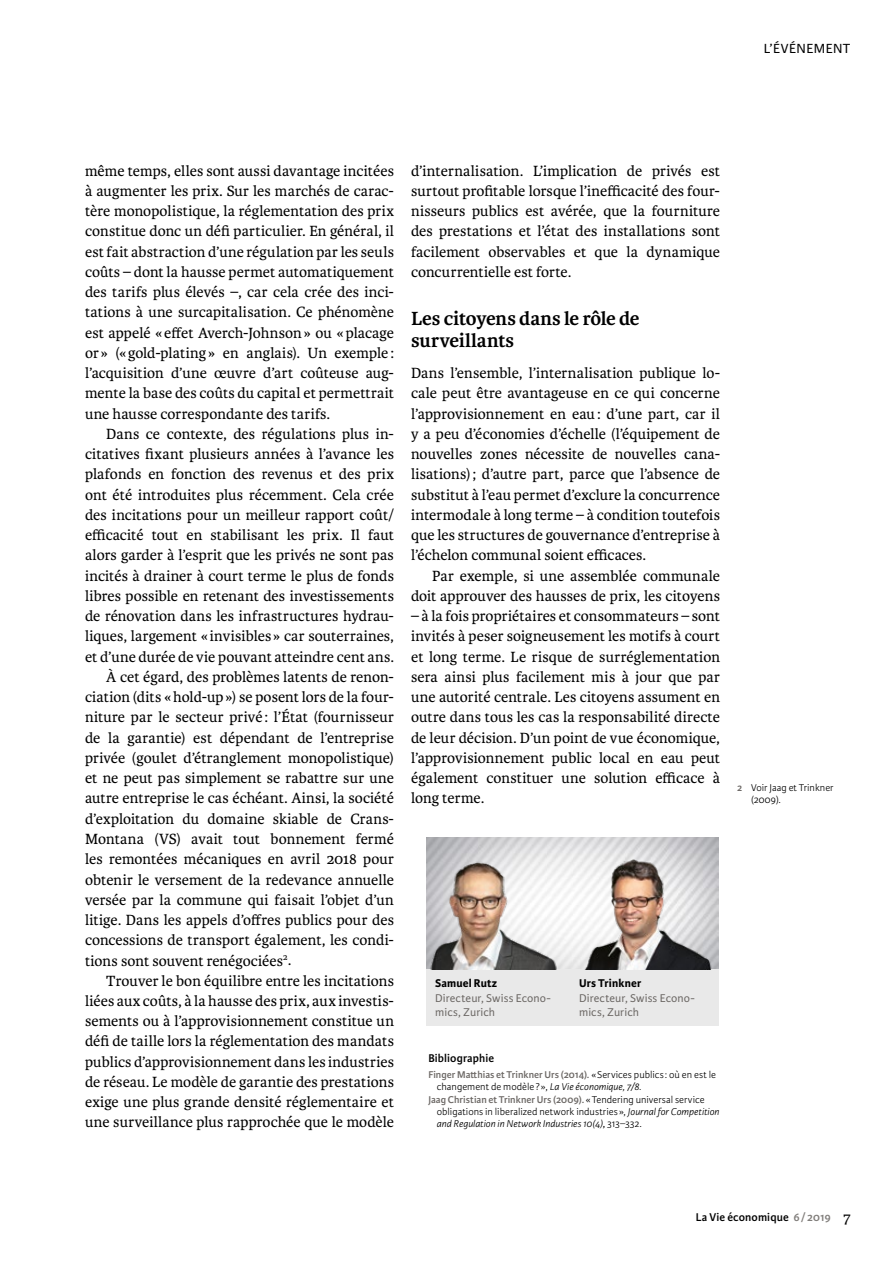
<style>
.page{position:relative;width:893px;height:1263px;background:#fff}
.page>*{position:absolute;margin:0;border:0;box-sizing:border-box;transform-origin:0 0}
.t1{font:700 20.25px/22.5px "Karmina";letter-spacing:-.005em;color:#000}
.t2{font:15.75px/20.2px "Karmina";letter-spacing:.005em;color:#000;text-align:justify}
.t3{font:14.1px "Karmina Sans";letter-spacing:.035em;color:#000}
.t4{font:12px/14.4px "Karmina Sans";letter-spacing:.01em;color:#6d6966}
.t5{font:600 12px "Karmina Sans";letter-spacing:.01em;color:#000}
.t6{font:700 12px "Karmina Sans";letter-spacing:.015em;color:#000}
.t7{font:300 10.5px/12.3px "Karmina Sans";letter-spacing:.005em;color:#000}
.t8{font:600 10.5px "Karmina Sans";letter-spacing:.005em;color:#6d6966}
.t9{font:italic 300 10.5px "Karmina Sans";color:#000}
.s1{font-weight:300;color:#000}
.s2{font-style:italic}
.s3{font-weight:400;font-style:normal}
.s4{font-style:normal}
.s5{font-weight:600;color:#6d6966}
.s6{color:#817e7b}
.s7{font-family:"Karmina";font-weight:400;font-size:16.5px}
</style>
<div class="page">
<img style="left:427px;top:838px;width:291px;height:131px">
<div style="left:427px;top:970px;width:292px;height:56px;background:#e9e9e9"></div>
<img style="left:575px;top:847px;width:143px;height:123px">
<img style="left:427px;top:850px;width:145px;height:120px">
<p class="t3" style="left:764px;top:41px;width:88px">L’ÉVÉNEMENT</p>
<p class="t2" style="left:85px;top:160px;width:311px">même temps, elles sont aussi davantage incitées à augmenter les prix. Sur les marchés de carac&shy;tère monopolistique, la réglementation des prix constitue donc un défi particulier. En général, il est fait abstraction d’une régulation par les seuls coûts – dont la hausse permet automatiquement des tarifs plus élevés –, car cela crée des inci&shy;tations à une surcapitalisation. Ce phénomène est appelé « effet Averch-Johnson» ou «placage or » (« gold-plating » en anglais). Un exemple : l’acquisition d’une œuvre d’art coûteuse aug&shy;mente la base des coûts du capital et permettrait une hausse correspondante des tarifs.</p>
<p class="t2" style="left:106px;top:424px;width:289px">Dans ce contexte, des régulations plus in-</p>
<p class="t2" style="left:85px;top:444px;width:310px">citatives fixant plusieurs années à l’avance les</p>
<p class="t2" style="left:85px;top:464px;width:311px">plafonds en fonction des revenus et des prix</p>
<p class="t2" style="left:85px;top:485px;width:311px">ont été introduites plus récemment. Cela crée</p>
<p class="t2" style="left:85px;top:505px;width:310px">des incitations pour un meilleur rapport coût/</p>
<p class="t2" style="left:85px;top:525px;width:310px">efficacité tout en stabilisant les prix. Il faut</p>
<p class="t2" style="left:85px;top:545px;width:310px">alors garder à l’esprit que les privés ne sont pas</p>
<p class="t2" style="left:85px;top:566px;width:310px">incités à drainer à court terme le plus de fonds</p>
<p class="t2" style="left:85px;top:586px;width:310px">libres possible en retenant des investissements</p>
<p class="t2" style="left:85px;top:606px;width:310px">de rénovation dans les infrastructures hydrau-</p>
<p class="t2" style="left:85px;top:626px;width:310px">liques, largement « invisibles » car souterraines,</p>
<p class="t2" style="left:85px;top:647px;width:310px">et d’une durée de vie pouvant atteindre cent ans.</p>
<p class="t2" style="left:106px;top:667px;width:289px">À cet égard, des problèmes latents de renon-</p>
<p class="t2" style="left:85px;top:687px;width:310px">ciation (dits «hold-up») se posent lors de la four-</p>
<p class="t2" style="left:85px;top:707px;width:310px">niture par le secteur privé : l’État (fournisseur</p>
<p class="t2" style="left:85px;top:728px;width:310px">de la garantie) est dépendant de l’entreprise</p>
<p class="t2" style="left:85px;top:748px;width:310px">privée (goulet d’étranglement monopolistique)</p>
<p class="t2" style="left:85px;top:768px;width:310px">et ne peut pas simplement se rabattre sur une</p>
<p class="t2" style="left:85px;top:788px;width:310px">autre entreprise le cas échéant. Ainsi, la société</p>
<p class="t2" style="left:85px;top:809px;width:310px">d’exploitation du domaine skiable de Crans-</p>
<p class="t2" style="left:85px;top:829px;width:310px">Montana (VS) avait tout bonnement fermé</p>
<p class="t2" style="left:85px;top:849px;width:310px">les remontées mécaniques en avril 2018 pour</p>
<p class="t2" style="left:85px;top:869px;width:310px">obtenir le versement de la redevance annuelle</p>
<p class="t2" style="left:85px;top:890px;width:310px">versée par la commune qui faisait l’objet d’un</p>
<p class="t2" style="left:85px;top:910px;width:310px">litige. Dans les appels d’offres publics pour des</p>
<p class="t2" style="left:85px;top:930px;width:310px">concessions de transport également, les condi-</p>
<p class="t2" style="left:85px;top:950px;width:208px">tions sont souvent renégociées<sup>2</sup>.</p>
<p class="t2" style="left:106px;top:970px;width:289px">Trouver le bon équilibre entre les incitations</p>
<p class="t2" style="left:85px;top:991px;width:310px">liées aux coûts, à la hausse des prix, aux investis-</p>
<p class="t2" style="left:85px;top:1011px;width:311px">sements ou à l’approvisionnement constitue un</p>
<p class="t2" style="left:85px;top:1031px;width:310px">défi de taille lors la réglementation des mandats</p>
<p class="t2" style="left:85px;top:1052px;width:310px">publics d’approvisionnement dans les industries</p>
<p class="t2" style="left:85px;top:1072px;width:310px">de réseau. Le modèle de garantie des prestations</p>
<p class="t2" style="left:85px;top:1092px;width:310px">exige une plus grande densité réglementaire et</p>
<p class="t2" style="left:85px;top:1112px;width:310px">une surveillance plus rapprochée que le modèle</p>
<p class="t2" style="left:411px;top:161px;width:311px">d’internalisation. L’implication de privés est surtout profitable lorsque l’inefficacité des four&shy;nisseurs publics est avérée, que la fourniture des prestations et l’état des installations sont facilement observables et que la dynamique concurrentielle est forte.</p>
<p class="t1" style="left:411px;top:307px;width:230px">Les citoyens dans le rôle de surveillants</p>
<p class="t2" style="left:411px;top:363px;width:311px">Dans l’ensemble, l’internalisation publique lo&shy;cale peut être avantageuse en ce qui concerne l’approvisionnement en eau: d’une part, car il y a peu d’économies d’échelle (l’équipement de nouvelles zones nécessite de nouvelles cana&shy;lisations); d’autre part, parce que l’absence de substitut à l’eau permet d’exclure la concurrence intermodale à long terme – à condition toutefois que les structures de gouvernance d’entreprise à l’échelon communal soient efficaces.</p>
<p class="t2" style="left:411px;top:566px;width:310px;text-align:right">Par exemple, si une assemblée communale doit approuver des hausses de prix, les citoyens</p>
<p class="t2" style="left:411px;top:606px;width:311px">– à la fois propriétaires et consommateurs – sont invités à peser soigneusement les motifs à court et long terme. Le risque de surréglementation sera ainsi plus facilement mis à jour que par une autorité centrale. Les citoyens assument en outre dans tous les cas la responsabilité directe de leur décision. D’un point de vue économique, l’approvisionnement public local en eau peut également constituer une solution efficace à long terme.</p>
<p class="t6" style="left:435px;top:976px;width:64px">Samuel Rutz</p>
<p class="t4" style="left:435px;top:991px;width:117px">Directeur, Swiss Econo&shy;mics, Zurich</p>
<p class="t6" style="left:579px;top:976px;width:64px">Urs Trinkner</p>
<p class="t4" style="left:579px;top:991px;width:117px">Directeur, Swiss Econo&shy;mics, Zurich</p>
<p class="t5" style="left:428px;top:1051px;width:67px">Bibliographie</p>
<p class="t8" style="left:428px;top:1069px;width:289px">Finger Matthias et Trinkner Urs (2014). <span class="s1">«Services publics: où en est le</span></p>
<p class="t7" style="left:437px;top:1081px;width:206px">changement de modèle?», <span class="s2">La Vie économique, 7/8.</span></p>
<p class="t8" style="left:428px;top:1093px;width:278px">Jaag Christian et Trinkner Urs (2009). <span class="s1">«Tendering universal service</span></p>
<p class="t7" style="left:437px;top:1106px;width:284px">obligations in liberalized network industries», <span class="s2">Journal for Competition</span></p>
<p class="t9" style="left:437px;top:1118px;width:207px">and Regulation in Network Industries 10(4)<span class="s3">,</span> <span class="s4">313–332.</span></p>
<p class="t7" style="left:751px;top:782px;width:84px;text-indent:-14px"><span class="s5">2</span> Voir Jaag et Trinkner (2009).</p>
<p class="t5" style="left:696px;top:1210px;width:156px">La Vie économique <span class="s6">6/2019</span> <span class="s7">7</span></p>
</div>
